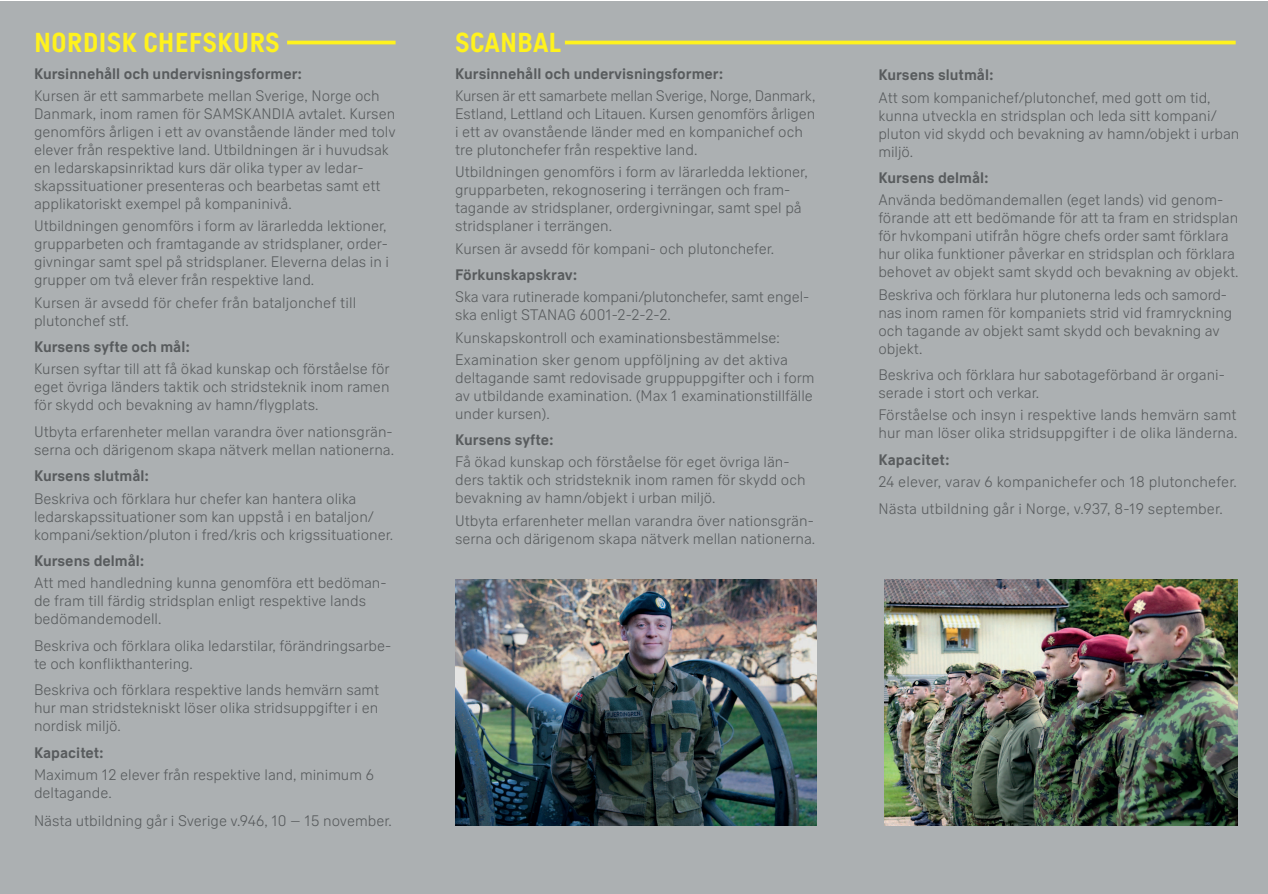
<style>
.page{position:relative;width:1268px;height:894px;background:#fff}
.page>*{position:absolute;margin:0;border:0;box-sizing:border-box;transform-origin:0 0}
.t1{font:condensed 27px "Forsvarsmakten Sans";color:#fff21e}
.t2{font:300 15px/18px "Forsvarsmakten Sans";color:#585b5d}
.t3{font:700 15px "Forsvarsmakten Sans";color:#585b5d}
</style>
<div class="page">
<div style="left:0;top:1px;width:1267px;height:893px;background:#acb0b2"></div>
<hr style="left:565px;top:41px;width:670px;height:3px;background:#fff21e">
<hr style="left:287px;top:41px;width:108px;height:3px;background:#fff21e">
<img style="left:455px;top:579px;width:361px;height:247px">
<img style="left:884px;top:579px;width:353px;height:247px">
<h1 class="t1" style="left:34px;top:27px;width:247px">NORDISK CHEFSKURS</h1>
<p class="t3" style="left:34px;top:67px;width:269px">Kursinnehåll och undervisningsformer:</p>
<p class="t2" style="left:34px;top:88px;width:363px">Kursen är ett sammarbete mellan Sverige, Norge och Danmark, inom ramen för SAMSKANDIA avtalet. Kursen genomförs årligen i ett av ovanstående länder med tolv elever från respektive land. Utbildningen är i huvudsak en ledarskapsinriktad kurs där olika typer av ledar&shy;skapssituationer presenteras och bearbetas samt ett applikatoriskt exempel på kompaninivå.</p>
<p class="t2" style="left:34px;top:218px;width:356px">Utbildningen genomförs i form av lärarledda lektioner, grupparbeten och framtagande av stridsplaner, order&shy;givningar samt spel på stridsplaner. Eleverna delas in i grupper om två elever från respektive land.</p>
<p class="t2" style="left:34px;top:294px;width:324px">Kursen är avsedd för chefer från bataljonchef till plutonchef stf.</p>
<p class="t3" style="left:34px;top:340px;width:157px">Kursens syfte och mål:</p>
<p class="t2" style="left:34px;top:361px;width:357px;text-align:justify">Kursen syftar till att få ökad kunskap och förståelse för eget övriga länders taktik och stridsteknik inom ramen för skydd och bevakning av hamn/flygplats.</p>
<p class="t2" style="left:34px;top:424px;width:361px">Utbyta erfarenheter mellan varandra över nationsgrän&shy;serna och därigenom skapa nätverk mellan nationerna.</p>
<p class="t3" style="left:34px;top:469px;width:116px">Kursens slutmål:</p>
<p class="t2" style="left:34px;top:490px;width:361px">Beskriva och förklara hur chefer kan hantera olika ledarskapssituationer som kan uppstå i en bataljon/ kompani/sektion/pluton i fred/kris och krigssituationer.</p>
<p class="t3" style="left:34px;top:554px;width:112px">Kursens delmål:</p>
<p class="t2" style="left:34px;top:575px;width:354px">Att med handledning kunna genomföra ett bedöman&shy;de fram till färdig stridsplan enligt respektive lands bedömandemodell.</p>
<p class="t2" style="left:34px;top:638px;width:359px">Beskriva och förklara olika ledarstilar, förändringsarbe&shy;te och konflikthantering.</p>
<p class="t2" style="left:34px;top:682px;width:346px;text-align:justify">Beskriva och förklara respektive lands hemvärn samt hur man stridstekniskt löser olika stridsuppgifter i en nordisk miljö.</p>
<p class="t3" style="left:34px;top:746px;width:71px">Kapacitet:</p>
<p class="t2" style="left:34px;top:767px;width:341px">Maximum 12 elever från respektive land, minimum 6 deltagande.</p>
<p class="t2" style="left:34px;top:813px;width:359px">Nästa utbildning går i Sverige v.946, 10 – 15 november.</p>
<h1 class="t1" style="left:455px;top:27px;width:108px">SCANBAL</h1>
<p class="t3" style="left:455px;top:67px;width:269px">Kursinnehåll och undervisningsformer:</p>
<p class="t2" style="left:455px;top:88px;width:362px">Kursen är ett samarbete mellan Sverige, Norge, Danmark, Estland, Lettland och Litauen. Kursen genomförs årligen i ett av ovanstående länder med en kompanichef och tre plutonchefer från respektive land.</p>
<p class="t2" style="left:455px;top:164px;width:354px">Utbildningen genomförs i form av lärarledda lektioner, grupparbeten, rekognosering i terrängen och fram&shy;tagande av stridsplaner, ordergivningar, samt spel på stridsplaner i terrängen.</p>
<p class="t2" style="left:455px;top:240px;width:321px">Kursen är avsedd för kompani- och plutonchefer.</p>
<p class="t3" style="left:455px;top:268px;width:124px">Förkunskapskrav:</p>
<p class="t2" style="left:455px;top:289px;width:355px">Ska vara rutinerade kompani/plutonchefer, samt engel&shy;ska enligt STANAG 6001-2-2-2-2.</p>
<p class="t2" style="left:455px;top:327px;width:334px;line-height:22.2px">Kunskapskontroll och examinationsbestämmelse:<br>Examination sker genom uppföljning av det aktiva</p>
<p class="t2" style="left:455px;top:370px;width:361px;text-align:justify">deltagande samt redovisade gruppuppgifter och i form av utbildande examination. (Max 1 examinationstillfälle under kursen).</p>
<p class="t3" style="left:455px;top:433px;width:100px">Kursens syfte:</p>
<p class="t2" style="left:455px;top:454px;width:352px">Få ökad kunskap och förståelse för eget övriga län&shy;ders taktik och stridsteknik inom ramen för skydd och bevakning av hamn/objekt i urban miljö.</p>
<p class="t2" style="left:455px;top:513px;width:361px">Utbyta erfarenheter mellan varandra över nationsgrän&shy;serna och därigenom skapa nätverk mellan nationerna.</p>
<p class="t3" style="left:878px;top:69px;width:116px">Kursens slutmål:</p>
<p class="t2" style="left:878px;top:89px;width:362px">Att som kompanichef/plutonchef, med gott om tid, kunna utveckla en stridsplan och leda sitt kompani/ pluton vid skydd och bevakning av hamn/objekt i urban miljö.</p>
<p class="t3" style="left:878px;top:171px;width:112px">Kursens delmål:</p>
<p class="t2" style="left:878px;top:192px;width:361px">Använda bedömandemallen (eget lands) vid genom&shy;förande att ett bedömande för att ta fram en stridsplan för hvkompani utifrån högre chefs order samt förklara hur olika funktioner påverkar en stridsplan och förklara behovet av objekt samt skydd och bevakning av objekt.</p>
<p class="t2" style="left:878px;top:286px;width:355px">Beskriva och förklara hur plutonerna leds och samord&shy;nas inom ramen för kompaniets strid vid framryckning och tagande av objekt samt skydd och bevakning av objekt.</p>
<p class="t2" style="left:878px;top:367px;width:348px">Beskriva och förklara hur sabotageförband är organi&shy;serade i stort och verkar.</p>
<p class="t2" style="left:878px;top:407px;width:361px">Förståelse och insyn i respektive lands hemvärn samt hur man löser olika stridsuppgifter i de olika länderna.</p>
<p class="t3" style="left:878px;top:453px;width:72px">Kapacitet:</p>
<p class="t2" style="left:878px;top:470px;width:360px;line-height:26.5px">24 elever, varav 6 kompanichefer och 18 plutonchefer.<br>Nästa utbildning går i Norge, v.937, 8-19 september.</p>
</div>
